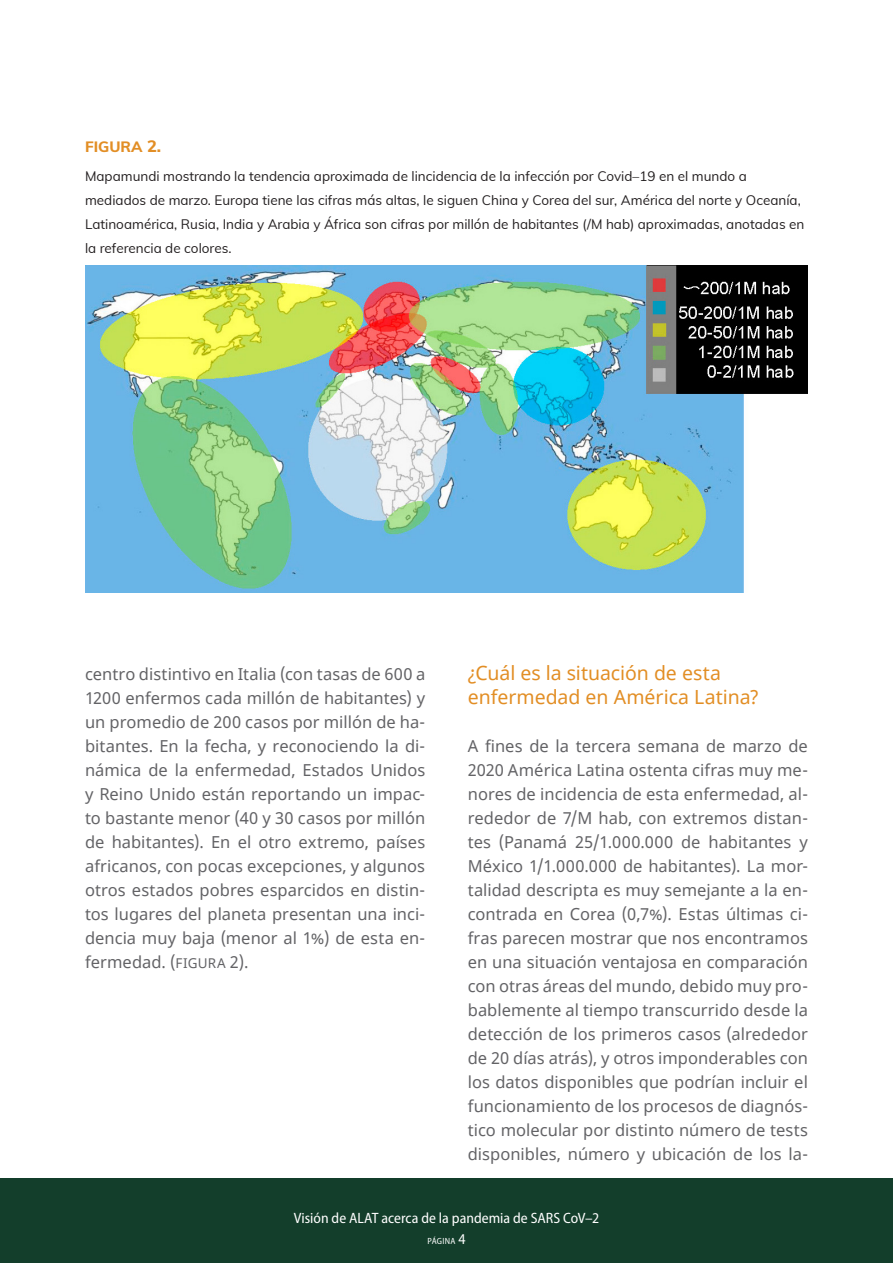
<style>
.page{position:relative;width:893px;height:1263px;background:#fff}
.page>*{position:absolute;margin:0;border:0;box-sizing:border-box;transform-origin:0 0}
.Body_Text{font:19.5px/24px "Noto Sans";color:#e28e25}
.Body_Text-2{font:16.5px/24px "Noto Sans";letter-spacing:.005em;color:#636366;text-align:justify}
.t1{font:semi-condensed 15px "Myriad Pro";color:#fff}
.Body_Text-3{font:800 15px "Muli";color:#e28e25}
.Body_Text-4{font:13.5px/24px "Muli";color:#231f20}
.t2{font:semi-condensed 9px "Myriad Pro";letter-spacing:.035em;color:#fff}
.s1{font-size:16.5px}
.s2{font-size:13.5px}
.s3{font-size:15px}
</style>
<div class="page">
<div style="left:0;top:1179px;width:892px;height:84px;background:#133e2b"></div>
<img style="left:85px;top:266px;width:722px;height:326px">
<p class="Body_Text-3" style="left:85px;top:135px;width:78px">FIGURA <span class="s1">2.</span></p>
<p class="Body_Text-4" style="left:85px;top:163px;width:721px">Mapamundi mostrando la tendencia aproximada de lincidencia de la infección por Covid–19 en el mundo a mediados de marzo. Europa tiene las cifras más altas, le siguen China y Corea del sur, América del norte y Oceanía, Latinoamérica, Rusia, India y Arabia y África son cifras por millón de habitantes (/M hab) aproximadas, anotadas en la referencia de colores.</p>
<p class="Body_Text-2" style="left:85px;top:662px;width:342px">centro distintivo en Italia (con tasas de 600 a 1200 enfermos cada millón de habitantes) y un promedio de 200 casos por millón de ha&shy;bitantes. En la fecha, y reconociendo la di&shy;námica de la enfermedad, Estados Unidos y Reino Unido están reportando un impac&shy;to bastante menor (40 y 30 casos por millón de habitantes). En el otro extremo, países africanos, con pocas excepciones, y algunos otros estados pobres esparcidos en distin&shy;tos lugares del planeta presentan una inci&shy;dencia muy baja (menor al 1%) de esta en&shy;fermedad. (<span class="s2">FIGURA</span> 2).</p>
<p class="Body_Text" style="left:468px;top:661px;width:293px">¿Cuál es la situación de esta enfermedad en América Latina?</p>
<p class="Body_Text-2" style="left:468px;top:734px;width:342px">A fines de la tercera semana de marzo de 2020 América Latina ostenta cifras muy me&shy;nores de incidencia de esta enfermedad, al&shy;rededor de 7/M hab, con extremos distan&shy;tes (Panamá 25/1.000.000 de habitantes y México 1/1.000.000 de habitantes). La mor&shy;talidad descripta es muy semejante a la en&shy;contrada en Corea (0,7%). Estas últimas ci&shy;fras parecen mostrar que nos encontramos en una situación ventajosa en comparación con otras áreas del mundo, debido muy pro&shy;bablemente al tiempo transcurrido desde la detección de los primeros casos (alrededor de 20 días atrás), y otros imponderables con los datos disponibles que podrían incluir el funcionamiento de los procesos de diagnós&shy;tico molecular por distinto número de tests disponibles, número y ubicación de los la-</p>
<p class="t1" style="left:294px;top:1210px;width:307px">Visión de ALAT acerca de la pandemia de SARS CoV–2</p>
<p class="t2" style="left:427px;top:1236px;width:40px">PÁGINA <span class="s3">4</span></p>
</div>
